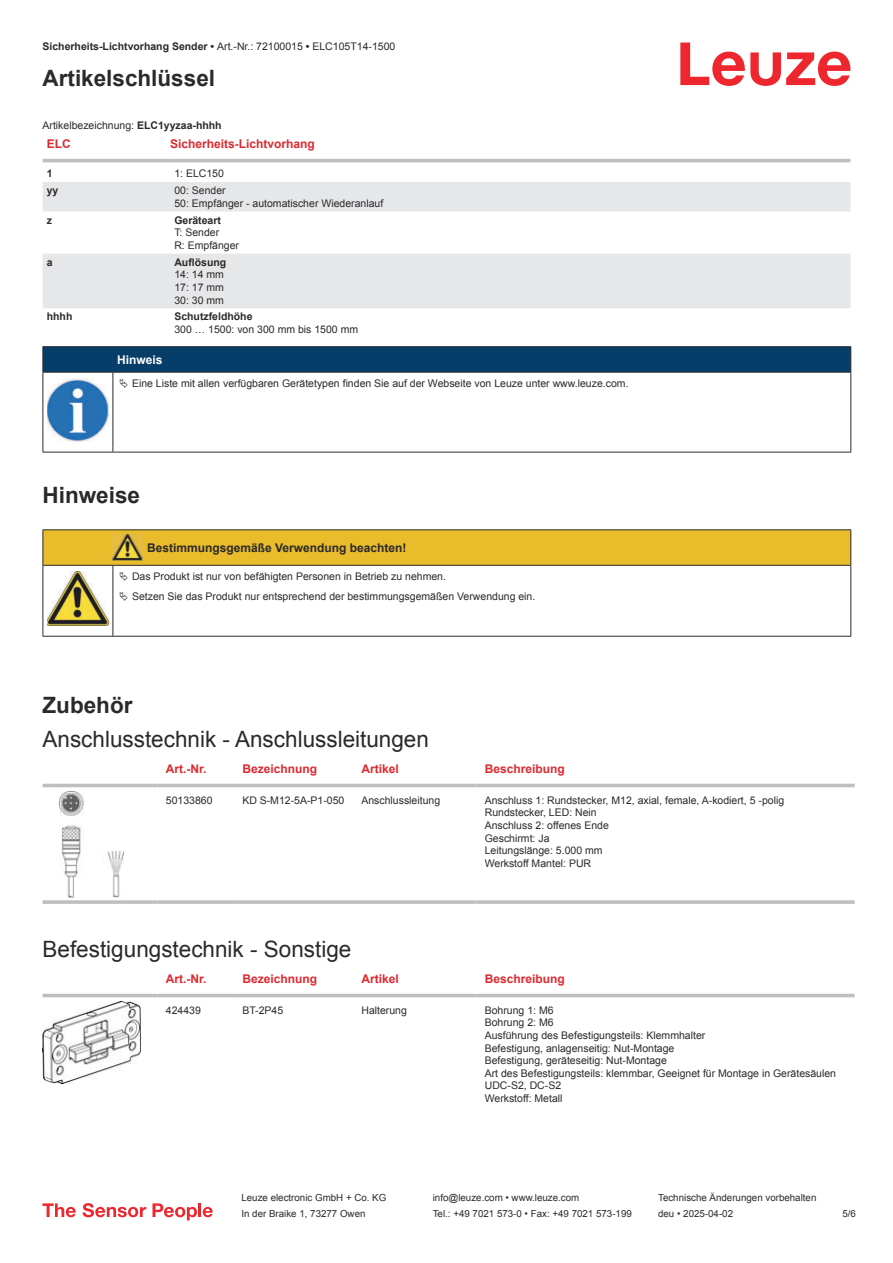
<style>
.page{position:relative;width:893px;height:1263px;background:#fff}
.page>*{position:absolute;margin:0;border:0;box-sizing:border-box;transform-origin:0 0}
.t1{font:22.5px "Arial";color:#2b292a}
.t2{font:700 22.5px "Arial";color:#2b292a}
.t3{font:700 12px "Arial";color:#db2a30}
.t4{font:700 12px "Arial";color:#2b292a}
.t5{font:700 12px "Arial";color:#fff}
.t6{font:10.5px/12.6px "Arial";color:#2b292a}
.t7{font:700 10.5px "Arial";color:#2b292a}
.t8{font:9.75px "Arial";color:#2b292a}
.s1{font-weight:400}
.s2{font-weight:700}
</style>
<div class="page">
<svg style="left:680px;top:43px;width:170px;height:43px"></svg>
<div style="left:43px;top:158px;width:807px;height:5px;background:#ebeced"></div>
<svg style="left:43px;top:182px;width:807px;height:126px;fill:#e6e7e9"></svg>
<hr style="left:43px;top:159px;width:127px;height:3px;background:#bdbfc1">
<hr style="left:170px;top:159px;width:680px;height:3px;background:#bdbfc1">
<div style="left:43px;top:783px;width:812px;height:5px;background:#eceded"></div>
<hr style="left:43px;top:784px;width:114px;height:3px;background:#bdbfc1">
<hr style="left:157px;top:784px;width:77px;height:3px;background:#bdbfc1">
<hr style="left:234px;top:784px;width:119px;height:3px;background:#bdbfc1">
<hr style="left:353px;top:784px;width:123px;height:3px;background:#bdbfc1">
<hr style="left:476px;top:784px;width:379px;height:3px;background:#bdbfc1">
<svg style="left:43px;top:900px;width:114px;height:4px"></svg>
<svg style="left:157px;top:900px;width:77px;height:4px"></svg>
<svg style="left:234px;top:900px;width:119px;height:4px"></svg>
<svg style="left:353px;top:900px;width:123px;height:4px"></svg>
<svg style="left:476px;top:900px;width:379px;height:4px;background:#c3c5c7"></svg>
<img style="left:59px;top:791px;width:65px;height:107px">
<svg style="left:43px;top:993px;width:812px;height:61px"></svg>
<hr style="left:43px;top:994px;width:114px;height:3px;background:#bdbfc1">
<hr style="left:157px;top:994px;width:77px;height:3px;background:#bdbfc1">
<hr style="left:234px;top:994px;width:119px;height:3px;background:#bdbfc1">
<hr style="left:353px;top:994px;width:123px;height:3px;background:#bdbfc1">
<hr style="left:476px;top:994px;width:379px;height:3px;background:#bdbfc1">
<img style="left:43px;top:1001px;width:97px;height:83px">
<svg style="left:43px;top:1203px;width:33px;height:14px"></svg>
<svg style="left:83px;top:1203px;width:63px;height:14px"></svg>
<svg style="left:153px;top:1203px;width:44px;height:17px"></svg>
<hr style="left:198px;top:1203px;width:3px;height:14px;background:#ed272d">
<svg style="left:203px;top:1207px;width:10px;height:10px"></svg>
<svg style="left:44px;top:373px;width:806px;height:79px"></svg>
<hr style="left:43px;top:346px;width:70px;height:1px;background:#2b292a">
<hr style="left:43px;top:372px;width:70px;height:1px;background:#2b292a">
<hr style="left:113px;top:346px;width:738px;height:1px;background:#2b292a">
<svg style="left:43px;top:347px;width:808px;height:25px;background:#063c67"></svg>
<hr style="left:113px;top:372px;width:738px;height:1px;background:#2b292a">
<hr style="left:43px;top:373px;width:1px;height:75px;background:#2b292a">
<hr style="left:113px;top:373px;width:1px;height:75px;background:#2b292a">
<hr style="left:850px;top:373px;width:1px;height:75px;background:#2b292a">
<hr style="left:43px;top:452px;width:70px;height:1px;background:#2b292a">
<hr style="left:113px;top:452px;width:738px;height:1px;background:#2b292a">
<img style="left:47px;top:379px;width:61px;height:62px">
<div style="left:115px;top:373px;width:734px;height:20px;background:#fff"></div>
<svg style="left:44px;top:607px;width:806px;height:29px"></svg>
<hr style="left:43px;top:529px;width:70px;height:1px;background:#2b292a">
<hr style="left:113px;top:529px;width:30px;height:1px;background:#2b292a">
<hr style="left:143px;top:529px;width:708px;height:1px;background:#2b292a">
<hr style="left:43px;top:566px;width:1px;height:66px;background:#2b292a">
<hr style="left:113px;top:566px;width:1px;height:66px;background:#2b292a">
<hr style="left:850px;top:566px;width:1px;height:66px;background:#2b292a">
<hr style="left:43px;top:636px;width:70px;height:1px;background:#2b292a">
<hr style="left:113px;top:636px;width:30px;height:1px;background:#2b292a">
<hr style="left:143px;top:636px;width:708px;height:1px;background:#2b292a">
<img style="left:47px;top:607px;width:61px;height:18px">
<svg style="left:43px;top:530px;width:808px;height:77px"></svg>
<p class="t7" style="left:43px;top:43px;width:354px">Sicherheits-Lichtvorhang Sender • <span class="s1">Art.-Nr.: 72100015</span> • <span class="s1">ELC105T14-1500</span></p>
<h1 class="t2" style="left:43px;top:70px;width:174px">Artikelschlüssel</h1>
<p class="t6" style="left:43px;top:120px;width:181px">Artikelbezeichnung: <span class="s2">ELC1yyzaa-hhhh</span></p>
<p class="t3" style="left:47px;top:139px;width:25px">ELC</p>
<p class="t3" style="left:170px;top:139px;width:146px">Sicherheits-Lichtvorhang</p>
<p class="t7" style="left:47px;top:170px;width:7px">1</p>
<p class="t6" style="left:174px;top:168px;width:51px">1: ELC150</p>
<p class="t7" style="left:47px;top:187px;width:13px">yy</p>
<p class="t6" style="left:174px;top:185px;width:210px">00: Sender<br>50: Empfänger - automatischer Wiederanlauf</p>
<p class="t7" style="left:47px;top:216px;width:7px">z</p>
<p class="t7" style="left:174px;top:216px;width:48px">Geräteart</p>
<p class="t6" style="left:174px;top:227px;width:66px">T: Sender<br>R: Empfänger</p>
<p class="t7" style="left:47px;top:258px;width:7px">a</p>
<p class="t7" style="left:174px;top:258px;width:53px">Auflösung</p>
<p class="t6" style="left:174px;top:269px;width:51px;text-align:justify">14: 14 mm 17: 17 mm 30: 30 mm</p>
<p class="t7" style="left:47px;top:313px;width:27px">hhhh</p>
<p class="t7" style="left:174px;top:313px;width:80px">Schutzfeldhöhe</p>
<p class="t6" style="left:174px;top:324px;width:185px">300 … 1500: von 300 mm bis 1500 mm</p>
<p class="t5" style="left:117px;top:355px;width:47px">Hinweis</p>
<p class="t6" style="left:132px;top:378px;width:498px">Eine Liste mit allen verfügbaren Gerätetypen finden Sie auf der Webseite von Leuze unter www.leuze.com.</p>
<h1 class="t2" style="left:43px;top:487px;width:99px">Hinweise</h1>
<p class="t4" style="left:147px;top:543px;width:261px">Bestimmungsgemäße Verwendung beachten!</p>
<p class="t6" style="left:132px;top:567px;width:405px;line-height:20.2px">Das Produkt ist nur von befähigten Personen in Betrieb zu nehmen.<br>Setzen Sie das Produkt nur entsprechend der bestimmungsgemäßen Verwendung ein.</p>
<h1 class="t2" style="left:43px;top:697px;width:92px">Zubehör</h1>
<h1 class="t1" style="left:43px;top:730px;width:388px">Anschlusstechnik - Anschlussleitungen</h1>
<p class="t3" style="left:166px;top:764px;width:42px">Art.-Nr.</p>
<p class="t3" style="left:242px;top:764px;width:76px">Bezeichnung</p>
<p class="t3" style="left:361px;top:764px;width:39px">Artikel</p>
<p class="t3" style="left:485px;top:764px;width:82px">Beschreibung</p>
<p class="t6" style="left:166px;top:795px;width:48px">50133860</p>
<p class="t6" style="left:242px;top:795px;width:104px">KD S-M12-5A-P1- 050</p>
<p class="t6" style="left:361px;top:795px;width:80px">Anschlussleitung</p>
<p class="t6" style="left:485px;top:795px;width:301px">Anschluss 1: Rundstecker, M12, axial, female, A-kodiert, 5 -polig<br>Rundstecker, LED: Nein<br>Anschluss 2: offenes Ende<br>Geschirmt: Ja<br>Leitungslänge: 5.000 mm<br>Werkstoff Mantel: PUR</p>
<h1 class="t1" style="left:43px;top:940px;width:310px">Befestigungstechnik - Sonstige</h1>
<p class="t3" style="left:166px;top:974px;width:42px">Art.-Nr.</p>
<p class="t3" style="left:242px;top:974px;width:76px">Bezeichnung</p>
<p class="t3" style="left:361px;top:974px;width:39px">Artikel</p>
<p class="t3" style="left:485px;top:974px;width:82px">Beschreibung</p>
<p class="t6" style="left:166px;top:1005px;width:37px">424439</p>
<p class="t6" style="left:242px;top:1005px;width:42px">BT-2P45</p>
<p class="t6" style="left:361px;top:1005px;width:47px">Halterung</p>
<p class="t6" style="left:485px;top:1005px;width:353px">Bohrung 1: M6<br>Bohrung 2: M6<br>Ausführung des Befestigungsteils: Klemmhalter<br>Befestigung, anlagenseitig: Nut-Montage<br>Befestigung, geräteseitig: Nut-Montage<br>Art des Befestigungsteils: klemmbar, Geeignet für Montage in Gerätesäulen UDC-S2, DC-S2<br>Werkstoff: Metall</p>
<p class="t8" style="left:241px;top:1194px;width:146px">Leuze electronic GmbH + Co. KG</p>
<p class="t8" style="left:433px;top:1194px;width:148px">info@leuze.com • www.leuze.com</p>
<p class="t8" style="left:658px;top:1194px;width:160px">Technische Änderungen vorbehalten</p>
<p class="t8" style="left:241px;top:1210px;width:126px">In der Braike 1, 73277 Owen</p>
<p class="t8" style="left:433px;top:1210px;width:201px">Tel.: +49 7021 573-0 • Fax: +49 7021 573-199</p>
<p class="t8" style="left:658px;top:1210px;width:76px">deu • 2025-04-02</p>
<p class="t8" style="left:842px;top:1210px;width:15px">5 /6</p>
</div>
